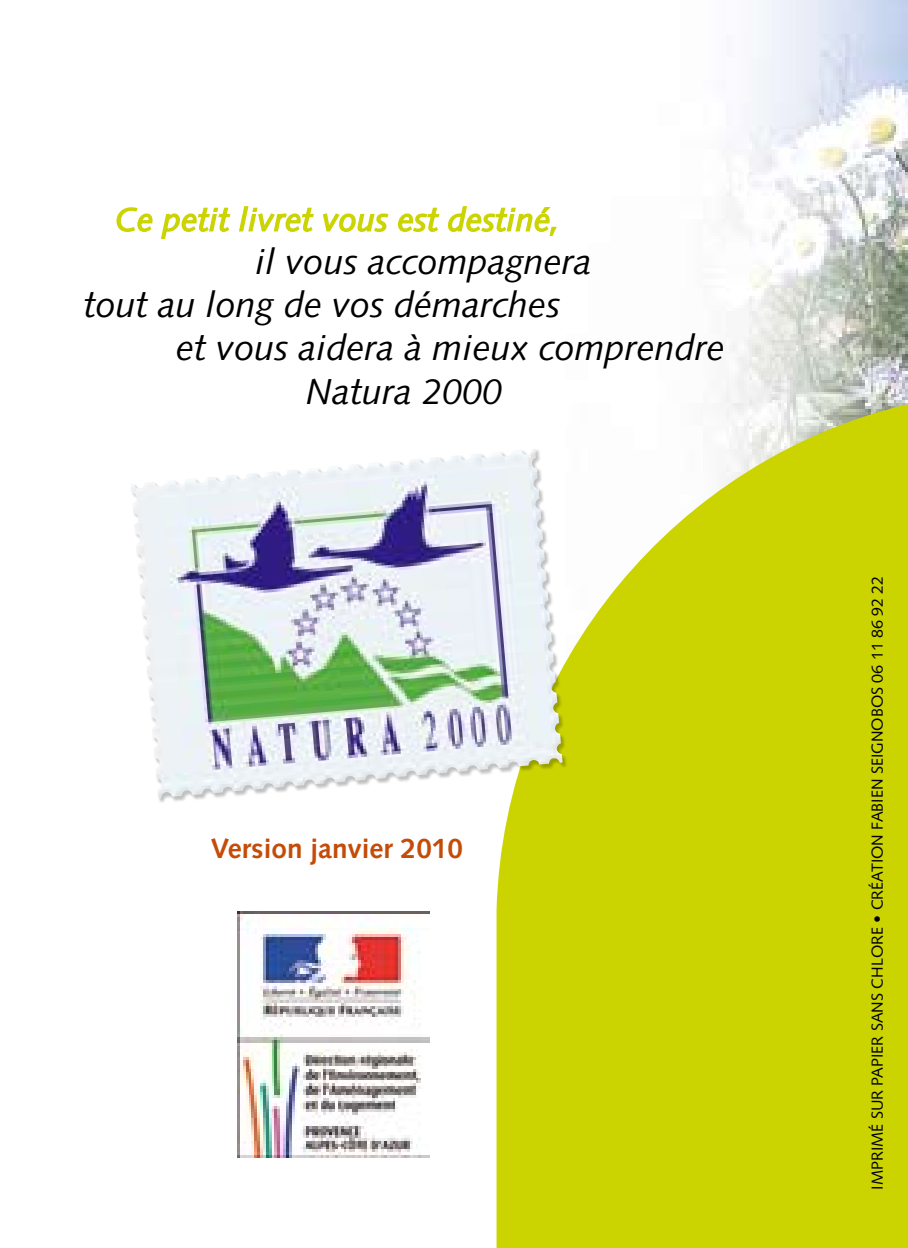
<style>
.page{position:relative;width:908px;height:1248px;background:#fff}
.page>*{position:absolute;margin:0;border:0;box-sizing:border-box;transform-origin:0 0}
.t1{font:italic 36px "Syntax";color:#000}
.t2{font:italic 32px "Syntax";letter-spacing:.015em;color:#cbd400}
.t3{font:700 28px "Syntax LT Std";color:#c44c09}
.t4{font:16px "Syntax";color:#000}
</style>
<div class="page">
<img style="left:237px;top:0;width:670px;height:1158px">
<svg style="left:496px;top:404px;width:411px;height:843px;background:#cdd610"></svg>
<svg style="left:116px;top:207px;width:37px;height:25px"></svg>
<svg style="left:161px;top:207px;width:70px;height:32px"></svg>
<svg style="left:238px;top:205px;width:77px;height:28px"></svg>
<svg style="left:322px;top:212px;width:67px;height:21px"></svg>
<svg style="left:397px;top:207px;width:43px;height:26px"></svg>
<svg style="left:447px;top:205px;width:110px;height:32px"></svg>
<div style="left:131px;top:449px;width:617px;height:438px;background:#000;opacity:.25"></div>
<img style="left:387px;top:449px;width:145px;height:16px">
<img style="left:237px;top:911px;width:193px;height:246px">
<p class="t2" style="left:115px;top:201px;width:445px">Ce petit livret vous est destiné,</p>
<p class="t1" style="left:255px;top:240px;width:338px">il vous accompagnera</p>
<p class="t1" style="left:84px;top:283px;width:478px">tout au long de vos démarches</p>
<p class="t1" style="left:176px;top:327px;width:550px">et vous aidera à mieux comprendre</p>
<p class="t1" style="left:306px;top:370px;width:198px">Natura 2000</p>
<p class="t3" style="left:211px;top:832px;width:254px">Version janvier 2010</p>
<p class="t4" style="left:867px;top:1189px;width:615px;rotate:-90deg">Imprimé sur papier sans chlore • Création Fabien Seignobos 06 11 86 92 22</p>
</div>
